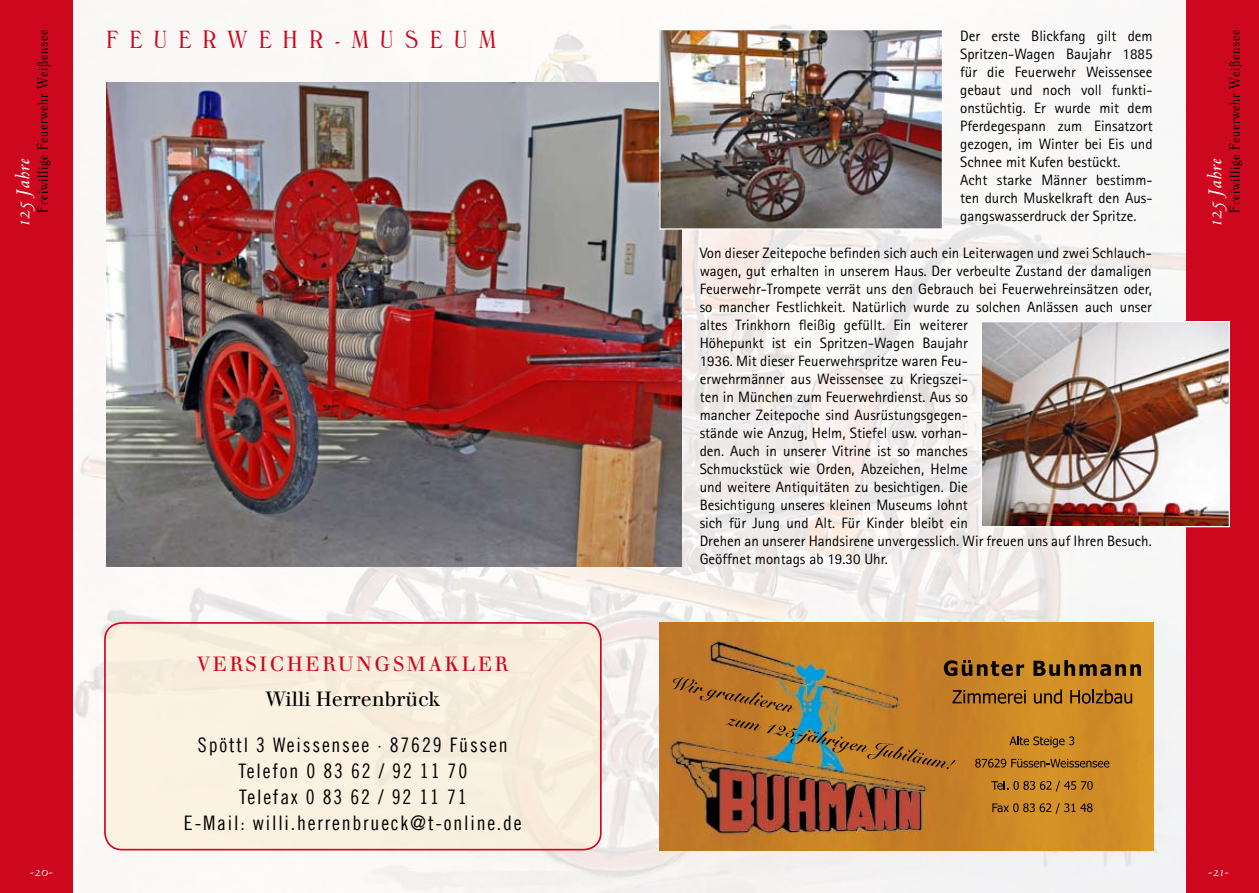
<style>
.page{position:relative;width:1259px;height:893px;background:#fff}
.page>*{position:absolute;margin:0;border:0;box-sizing:border-box;transform-origin:0 0}
.t1{font:300 condensed 24px "Windsor BT";letter-spacing:.49em;color:#cd071e}
.t2{font:italic 600 21.75px "Venetian 301 BT";letter-spacing:.02em;color:#fff}
.t3{font:20.1px/25.8px "Trade Gothic LT Com Cn 18";letter-spacing:.09em;color:#000;text-align:center}
.t4{font:20.1px "Walbaum Com";letter-spacing:.14em;color:#cd071e}
.t5{font:20.1px "Walbaum Com";color:#000}
.t6{font:15px/18px "Rotis Sans Serif";color:#000}
.t7{font:italic 600 15px "Venetian 301 BT";color:#fff}
.t8{font:300 condensed 14.55px "Windsor BT";color:#000}
</style>
<div class="page">
<img style="left:72px;top:0;width:1114px;height:893px">
<div style="left:105px;top:623px;width:496px;height:227px;background:#faf0e0;border-radius:17px"></div>
<div style="left:0;top:0;width:72px;height:893px;background:#cd071e"></div>
<img style="left:106px;top:83px;width:575px;height:484px">
<div style="left:1186px;top:0;width:73px;height:893px;background:#cd071e"></div>
<img style="left:659px;top:622px;width:494px;height:228px">
<svg style="left:944px;top:660px;width:80px;height:16px"></svg>
<svg style="left:1033px;top:660px;width:108px;height:16px;background:#775115"></svg>
<svg style="left:952px;top:690px;width:74px;height:14px"></svg>
<svg style="left:1034px;top:689px;width:28px;height:15px"></svg>
<svg style="left:1070px;top:689px;width:62px;height:15px"></svg>
<img style="left:661px;top:632px;width:273px;height:211px">
<svg style="left:1009px;top:736px;width:65px;height:11px"></svg>
<svg style="left:975px;top:759px;width:134px;height:9px"></svg>
<svg style="left:991px;top:781px;width:101px;height:10px"></svg>
<svg style="left:992px;top:803px;width:100px;height:11px"></svg>
<svg style="left:673px;top:677px;width:122px;height:35px;background:#af6f26"></svg>
<img style="left:726px;top:719px;width:229px;height:50px">
<img style="left:661px;top:31px;width:280px;height:197px">
<div style="left:659px;top:29px;width:284px;height:201px;border:1px solid #fff"></div>
<img style="left:982px;top:323px;width:246px;height:202px">
<div style="left:980px;top:321px;width:250px;height:206px;border:1px solid #fff"></div>
<div style="left:104px;top:622px;width:497px;height:228px;border:2px solid #cd071e;border-radius:17px"></div>
<p class="t8" style="left:34px;top:213px;width:184px;rotate:-90deg">FREIWILLIGE FEUERWEHR WEIßENSEE</p>
<h2 class="t2" style="left:11px;top:226px;width:69px;rotate:-90deg">125 Jahre</h2>
<h1 class="t1" style="left:106px;top:25px;width:391px">F EUERW EHR-MUSEUM</h1>
<p class="t6" style="left:960px;top:27px;width:194px">Der erste Blickfang gilt dem<br>Spritzen-Wagen Baujahr 1885 für die Feuerwehr Weissensee gebaut und noch voll funkti&shy;onstüchtig. Er wurde mit dem<br>Pferdegespann zum Einsatzort gezogen, im Winter bei Eis und<br>Schnee mit Kufen bestückt.<br>Acht starke Männer bestimm&shy;ten durch Muskelkraft den Aus&shy;gangswasserdruck der Spritze.</p>
<p class="t8" style="left:1225px;top:213px;width:184px;rotate:-90deg">FREIWILLIGE FEUERWEHR WEIßENSEE</p>
<h2 class="t2" style="left:1202px;top:226px;width:69px;rotate:-90deg">125 Jahre</h2>
<p class="t6" style="left:699px;top:244px;width:454px">Von dieser Zeitepoche befinden sich auch ein Leiterwagen und zwei Schlauch&shy;wagen, gut erhalten in unserem Haus. Der verbeulte Zustand der damaligen Feuerwehr-Trompete verrät uns den Gebrauch bei Feuerwehreinsätzen oder, so mancher Festlichkeit. Natürlich wurde zu solchen Anlässen auch unser altes Trinkhorn fleißig gefüllt. Ein weiterer<br>Höhepunkt ist ein Spritzen-Wagen Baujahr<br>1936. Mit dieser Feuerwehrspritze waren Feu-<br>erwehrmänner aus Weissensee zu Kriegszei-<br>ten in München zum Feuerwehrdienst. Aus so<br>mancher Zeitepoche sind Ausrüstungsgegen-<br>stände wie Anzug, Helm, Stiefel usw. vorhan-<br>den. Auch in unserer Vitrine ist so manches<br>Schmuckstück wie Orden, Abzeichen, Helme<br>und weitere Antiquitäten zu besichtigen. Die<br>Besichtigung unseres kleinen Museums lohnt<br>sich für Jung und Alt. Für Kinder bleibt ein<br>Drehen an unserer Handsirene unvergesslich. Wir freuen uns auf Ihren Besuch.<br>Geöffnet montags ab 19.30 Uhr.</p>
<h3 class="t4" style="left:197px;top:652px;width:312px">VERSICHERUNGSMAKLER</h3>
<h3 class="t5" style="left:266px;top:686px;width:176px">WILLI HERRENBRÜCK</h3>
<h3 class="t3" style="left:184px;top:732px;width:339px">Spöttl 3 Weissensee · 87629 Füssen<br>Telefon 0 83 62 / 92 11 70<br>Telefax 0 83 62 / 92 11 71<br>E-Mail: willi.herrenbrueck@t-online.de</h3>
<p class="t7" style="left:30px;top:863px;width:25px">-20-</p>
<p class="t7" style="left:1208px;top:863px;width:22px">-21-</p>
</div>
